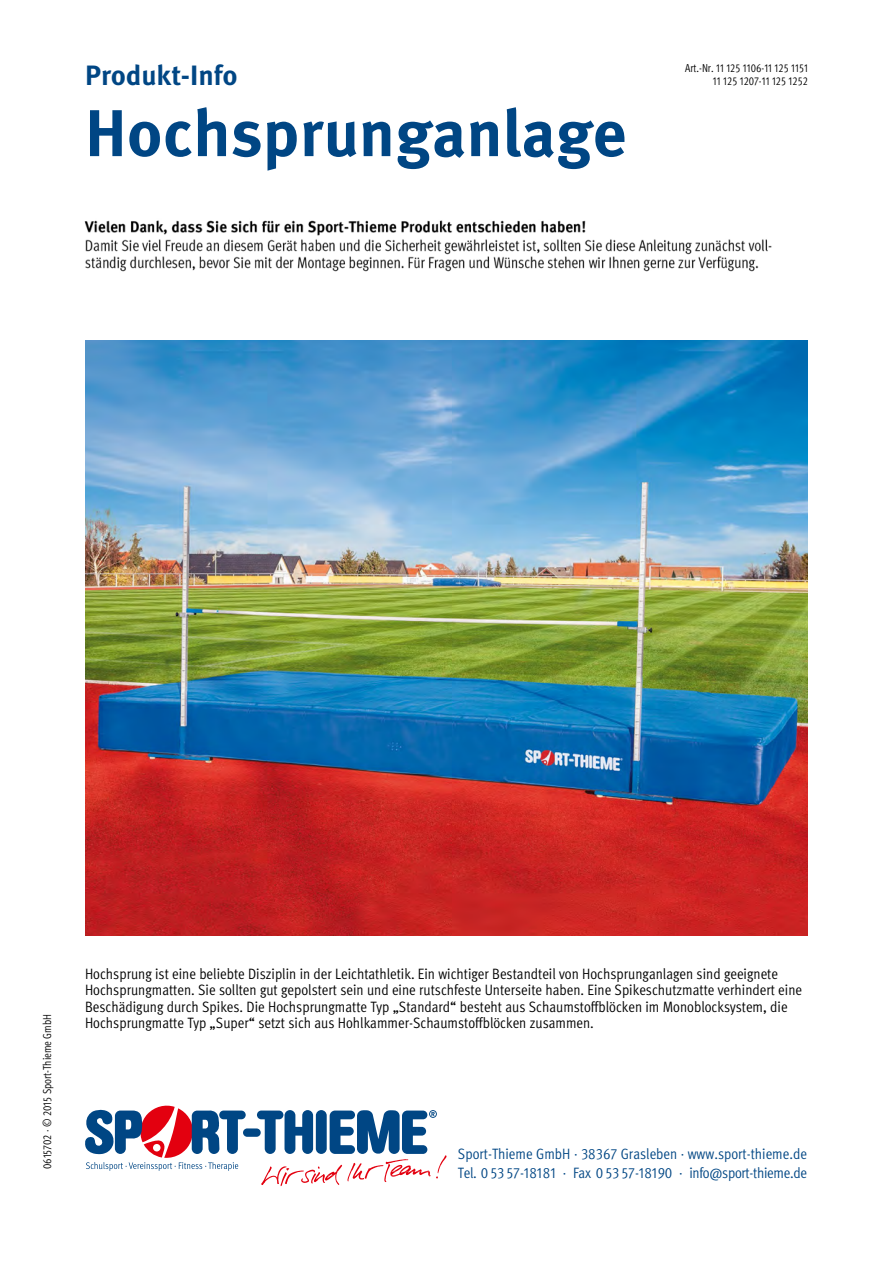
<style>
.page{position:relative;width:893px;height:1263px;background:#fff}
.page>*{position:absolute;margin:0;border:0;box-sizing:border-box;transform-origin:0 0}
.t1{font:700 66px "Meta Pro";color:#004684}
.t2{font:700 27.9px "Meta Pro";color:#004684}
.t3{font:15px/16.5px "Meta Pro Cond Norm";color:#000}
.t4{font:15px/19.2px "Meta Pro Cond Norm";color:#004684}
.t5{font:11.55px "Meta Pro Cond Norm";color:#000;scale:.93 1}
</style>
<div class="page">
<div style="left:243px;top:1128px;width:18px;height:9px;background:#004684;border-radius:4px"></div>
<svg style="left:257px;top:1110px;width:189px;height:76px"></svg>
<svg style="left:85px;top:1106px;width:161px;height:65px"></svg>
<img style="left:84px;top:220px;width:688px;height:52px">
<img style="left:85px;top:340px;width:723px;height:595px">
<h2 class="t2" style="left:85px;top:53px;width:154px">Produkt-Info</h2>
<h1 class="t1" style="left:85px;top:82px;width:543px">Hochsprunganlage</h1>
<p class="t5" style="left:685px;top:60px;width:134px">Art.-Nr. 11 125 1106-11 125 1151</p>
<p class="t5" style="left:713px;top:72px;width:104px">11 125 1207-11 125 1252</p>
<p class="t5" style="left:39px;top:1169px;width:168px;rotate:-90deg">0615702 · © 2015 Sport-Thieme GmbH</p>
<p class="t3" style="left:85px;top:964px;width:719px">Hochsprung ist eine beliebte Disziplin in der Leichtathletik. Ein wichtiger Bestandteil von Hochsprunganlagen sind geeignete Hochsprungmatten. Sie sollten gut gepolstert sein und eine rutschfeste Unterseite haben. Eine Spikeschutzmatte verhindert eine Beschädigung durch Spikes. Die Hochsprungmatte Typ „Standard“ besteht aus Schaumstoffblöcken im Monoblocksystem, die Hochsprungmatte Typ „Super“ setzt sich aus Hohlkammer-Schaumstoffblöcken zusammen.</p>
<p class="t4" style="left:458px;top:1143px;width:351px">Sport-Thieme GmbH · 38367 Grasleben · www.sport-thieme.de<br>Tel. 0 53 57-18181 · Fax 0 53 57-18190 · info@sport-thieme.de</p>
</div>
